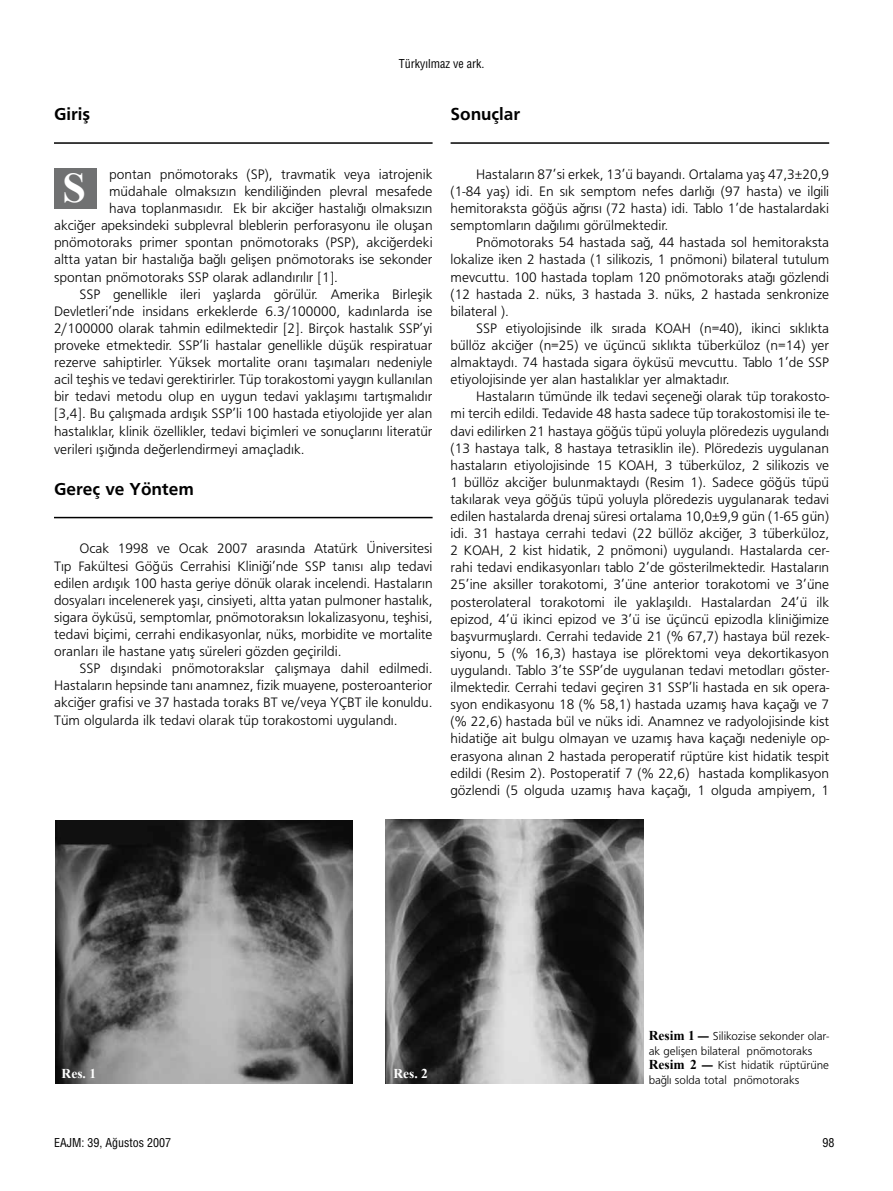
<style>
.page{position:relative;width:893px;height:1191px;background:#fff}
.page>*{position:absolute;margin:0;border:0;box-sizing:border-box;transform-origin:0 0}
.t1{font:700 42.15px "Times New Roman";color:#fff}
.t2{font:18px "Frugal Bold Tr";color:#000}
.t3{font:14.25px "Frugal Normal Tr";color:#000}
.t4{font:700 13.5px "Times New Roman";color:#fff}
.t5{font:12px/14.4px "Frugal Normal Tr";color:#000}
.t6{font:12px "Helvetica Cond Normal Tr";color:#000}
.s1{font-family:"Times New Roman";font-weight:700;font-size:13.5px}
</style>
<div class="page">
<hr style="left:54px;top:142px;width:379px;height:2px;background:#000">
<hr style="left:54px;top:517px;width:379px;height:1px;background:#000">
<hr style="left:451px;top:142px;width:378px;height:2px;background:#000">
<div style="left:54px;top:168px;width:42px;height:41px;background:#707172"></div>
<img style="left:55px;top:820px;width:297px;height:263px">
<img style="left:385px;top:819px;width:259px;height:264px">
<p class="t2" style="left:54px;top:104px;width:38px">Giriş</p>
<p class="t6" style="left:399px;top:56px;width:87px">Türkyılmaz ve ark.</p>
<p class="t2" style="left:451px;top:104px;width:71px">Sonuçlar</p>
<p class="t3" style="left:109px;top:166px;width:325px">pontan pnömotoraks (SP), travmatik veya iatrojenik</p>
<p class="t3" style="left:109px;top:183px;width:325px">müdahale olmaksızın kendiliğinden plevral mesafede</p>
<p class="t3" style="left:109px;top:200px;width:325px">hava toplanmasıdır. Ek bir akciğer hastalığı olmaksızın</p>
<p class="t3" style="left:54px;top:217px;width:380px">akciğer apeksindeki subplevral bleblerin perforasyonu ile oluşan</p>
<p class="t3" style="left:54px;top:235px;width:380px">pnömotoraks primer spontan pnömotoraks (PSP), akciğerdeki</p>
<p class="t3" style="left:54px;top:252px;width:380px">altta yatan bir hastalığa bağlı gelişen pnömotoraks ise sekonder</p>
<p class="t3" style="left:54px;top:269px;width:286px">spontan pnömotoraks SSP olarak adlandırılır [1].</p>
<p class="t3" style="left:80px;top:286px;width:355px">SSP genellikle ileri yaşlarda görülür. Amerika Birleşik</p>
<p class="t3" style="left:54px;top:303px;width:380px">Devletleri’nde insidans erkeklerde 6.3/100000, kadınlarda ise</p>
<p class="t3" style="left:54px;top:320px;width:380px">2/100000 olarak tahmin edilmektedir [2]. Birçok hastalık SSP’yi</p>
<p class="t3" style="left:54px;top:337px;width:380px">proveke etmektedir. SSP’li hastalar genellikle düşük respiratuar</p>
<p class="t3" style="left:54px;top:354px;width:380px">rezerve sahiptirler. Yüksek mortalite oranı taşımaları nedeniyle</p>
<p class="t3" style="left:54px;top:371px;width:380px">acil teşhis ve tedavi gerektirirler. Tüp torakostomi yaygın kullanılan</p>
<p class="t3" style="left:54px;top:388px;width:380px">bir tedavi metodu olup en uygun tedavi yaklaşımı tartışmalıdır</p>
<p class="t3" style="left:54px;top:406px;width:380px">[3,4]. Bu çalışmada ardışık SSP’li 100 hastada etiyolojide yer alan</p>
<p class="t3" style="left:54px;top:423px;width:380px">hastalıklar, klinik özellikler, tedavi biçimleri ve sonuçlarını literatür</p>
<p class="t3" style="left:54px;top:441px;width:252px">verileri ışığında değerlendirmeyi amaçladık.</p>
<p class="t2" style="left:54px;top:478px;width:141px">Gereç ve Yöntem</p>
<p class="t1" style="left:62px;top:159px;width:25px">S</p>
<p class="t3" style="left:80px;top:541px;width:355px">Ocak 1998 ve Ocak 2007 arasında Atatürk Üniversitesi</p>
<p class="t3" style="left:54px;top:558px;width:380px">Tıp Fakültesi Göğüs Cerrahisi Kliniği’nde SSP tanısı alıp tedavi</p>
<p class="t3" style="left:54px;top:575px;width:380px">edilen ardışık 100 hasta geriye dönük olarak incelendi. Hastaların</p>
<p class="t3" style="left:54px;top:592px;width:380px">dosyaları incelenerek yaşı, cinsiyeti, altta yatan pulmoner hastalık,</p>
<p class="t3" style="left:54px;top:609px;width:380px">sigara öyküsü, semptomlar, pnömotoraksın lokalizasyonu, teşhisi,</p>
<p class="t3" style="left:54px;top:626px;width:380px">tedavi biçimi, cerrahi endikasyonlar, nüks, morbidite ve mortalite</p>
<p class="t3" style="left:54px;top:643px;width:289px">oranları ile hastane yatış süreleri gözden geçirildi.</p>
<p class="t3" style="left:80px;top:660px;width:355px">SSP dışındaki pnömotorakslar çalışmaya dahil edilmedi.</p>
<p class="t3" style="left:54px;top:677px;width:380px">Hastaların hepsinde tanı anamnez, fizik muayene, posteroanterior</p>
<p class="t3" style="left:54px;top:694px;width:380px">akciğer grafisi ve 37 hastada toraks BT ve/veya YÇBT ile konuldu.</p>
<p class="t3" style="left:54px;top:712px;width:345px">Tüm olgularda ilk tedavi olarak tüp torakostomi uygulandı.</p>
<p class="t3" style="left:476px;top:166px;width:355px">Hastaların 87’si erkek, 13’ü bayandı. Ortalama yaş 47,3±20,9</p>
<p class="t3" style="left:451px;top:183px;width:380px">(1-84 yaş) idi. En sık semptom nefes darlığı (97 hasta) ve ilgili</p>
<p class="t3" style="left:451px;top:200px;width:380px">hemitoraksta göğüs ağrısı (72 hasta) idi. Tablo 1’de hastalardaki</p>
<p class="t3" style="left:451px;top:217px;width:219px">semptomların dağılımı görülmektedir.</p>
<p class="t3" style="left:476px;top:235px;width:355px">Pnömotoraks 54 hastada sağ, 44 hastada sol hemitoraksta</p>
<p class="t3" style="left:451px;top:252px;width:380px">lokalize iken 2 hastada (1 silikozis, 1 pnömoni) bilateral tutulum</p>
<p class="t3" style="left:451px;top:269px;width:380px">mevcuttu. 100 hastada toplam 120 pnömotoraks atağı gözlendi</p>
<p class="t3" style="left:451px;top:286px;width:380px">(12 hastada 2. nüks, 3 hastada 3. nüks, 2 hastada senkronize</p>
<p class="t3" style="left:451px;top:303px;width:60px">bilateral ).</p>
<p class="t3" style="left:476px;top:320px;width:355px">SSP etiyolojisinde ilk sırada KOAH (n=40), ikinci sıklıkta</p>
<p class="t3" style="left:451px;top:337px;width:380px">büllöz akciğer (n=25) ve üçüncü sıklıkta tüberküloz (n=14) yer</p>
<p class="t3" style="left:451px;top:354px;width:380px">almaktaydı. 74 hastada sigara öyküsü mevcuttu. Tablo 1’de SSP</p>
<p class="t3" style="left:451px;top:371px;width:280px">etiyolojisinde yer alan hastalıklar yer almaktadır.</p>
<p class="t3" style="left:476px;top:388px;width:355px">Hastaların tümünde ilk tedavi seçeneği olarak tüp torakosto-</p>
<p class="t3" style="left:451px;top:406px;width:380px">mi tercih edildi. Tedavide 48 hasta sadece tüp torakostomisi ile te-</p>
<p class="t3" style="left:451px;top:423px;width:380px">davi edilirken 21 hastaya göğüs tüpü yoluyla plöredezis uygulandı</p>
<p class="t3" style="left:451px;top:440px;width:380px">(13 hastaya talk, 8 hastaya tetrasiklin ile). Plöredezis uygulanan</p>
<p class="t3" style="left:451px;top:457px;width:380px">hastaların etiyolojisinde 15 KOAH, 3 tüberküloz, 2 silikozis ve</p>
<p class="t3" style="left:451px;top:474px;width:380px">1 büllöz akciğer bulunmaktaydı (Resim 1). Sadece göğüs tüpü</p>
<p class="t3" style="left:451px;top:491px;width:380px">takılarak veya göğüs tüpü yoluyla plöredezis uygulanarak tedavi</p>
<p class="t3" style="left:451px;top:508px;width:380px">edilen hastalarda drenaj süresi ortalama 10,0±9,9 gün (1-65 gün)</p>
<p class="t3" style="left:451px;top:525px;width:380px">idi. 31 hastaya cerrahi tedavi (22 büllöz akciğer, 3 tüberküloz,</p>
<p class="t3" style="left:451px;top:542px;width:380px">2 KOAH, 2 kist hidatik, 2 pnömoni) uygulandı. Hastalarda cer-</p>
<p class="t3" style="left:451px;top:559px;width:380px">rahi tedavi endikasyonları tablo 2’de gösterilmektedir. Hastaların</p>
<p class="t3" style="left:451px;top:577px;width:380px">25’ine aksiller torakotomi, 3’üne anterior torakotomi ve 3’üne</p>
<p class="t3" style="left:451px;top:594px;width:380px">posterolateral torakotomi ile yaklaşıldı. Hastalardan 24’ü ilk</p>
<p class="t3" style="left:451px;top:611px;width:380px">epizod, 4’ü ikinci epizod ve 3’ü ise üçüncü epizodla kliniğimize</p>
<p class="t3" style="left:451px;top:628px;width:380px">başvurmuşlardı. Cerrahi tedavide 21 (% 67,7) hastaya bül rezek-</p>
<p class="t3" style="left:451px;top:645px;width:380px">siyonu, 5 (% 16,3) hastaya ise plörektomi veya dekortikasyon</p>
<p class="t3" style="left:451px;top:662px;width:380px">uygulandı. Tablo 3’te SSP’de uygulanan tedavi metodları göster-</p>
<p class="t3" style="left:451px;top:679px;width:380px">ilmektedir. Cerrahi tedavi geçiren 31 SSP’li hastada en sık opera-</p>
<p class="t3" style="left:451px;top:696px;width:380px">syon endikasyonu 18 (% 58,1) hastada uzamış hava kaçağı ve 7</p>
<p class="t3" style="left:451px;top:713px;width:380px">(% 22,6) hastada bül ve nüks idi. Anamnez ve radyolojisinde kist</p>
<p class="t3" style="left:451px;top:730px;width:380px">hidatiğe ait bulgu olmayan ve uzamış hava kaçağı nedeniyle op-</p>
<p class="t3" style="left:451px;top:748px;width:380px">erasyona alınan 2 hastada peroperatif rüptüre kist hidatik tespit</p>
<p class="t3" style="left:451px;top:765px;width:380px">edildi (Resim 2). Postoperatif 7 (% 22,6) hastada komplikasyon</p>
<p class="t3" style="left:451px;top:782px;width:380px">gözlendi (5 olguda uzamış hava kaçağı, 1 olguda ampiyem, 1</p>
<p class="t4" style="left:62px;top:1063px;width:36px">Res. 1</p>
<p class="t4" style="left:393px;top:1063px;width:36px">Res. 2</p>
<p class="t5" style="left:649px;top:1029px;width:182px"><span class="s1">Resim 1</span> <sup>_</sup> Silikozise sekonder olar&shy;ak gelişen bilateral pnömotoraks <span class="s1">Resim 2</span> <sup>_</sup> Kist hidatik rüptürüne bağlı solda total pnömotoraks</p>
<p class="t6" style="left:54px;top:1134px;width:118px">EAJM: 39, Ağustos 2007</p>
<p class="t6" style="left:822px;top:1134px;width:13px">98</p>
</div>
